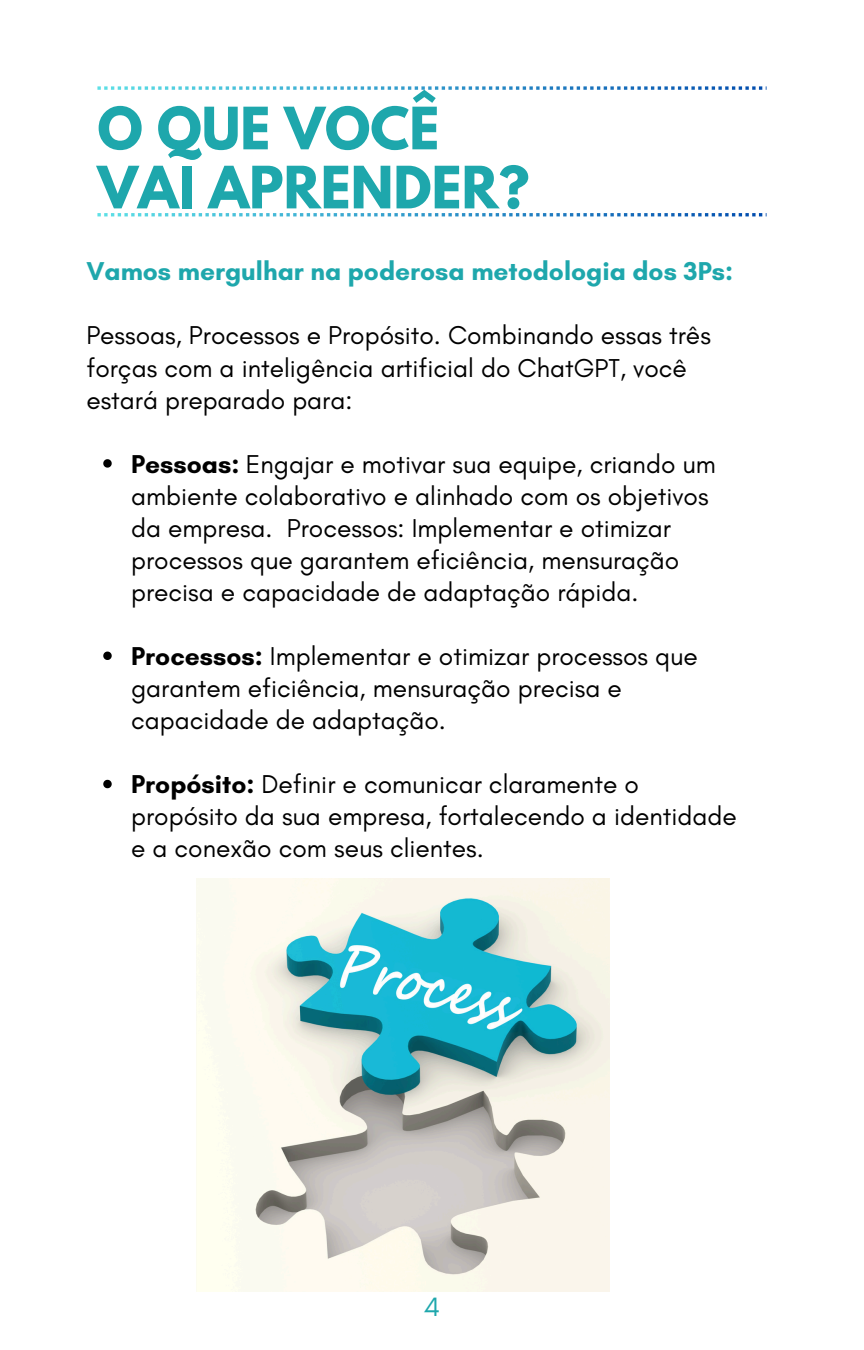
<style>
.page{position:relative;width:864px;height:1350px;background:#fff}
.page>*{position:absolute;margin:0;border:0;box-sizing:border-box;transform-origin:0 0}
.t1{font:700 51.75px/58.9px "League Spartan";color:#1ea7ac}
.t2{font:27px "Glacial Indifference";color:#1ea7ac}
.t3{font:26.32px/31.9px "Glacial Indifference";color:#000}
.t4{font:700 26.32px "Glacial Indifference";color:#1ea7ac}
.s1{font-weight:700}
</style>
<div class="page">
<svg style="left:97px;top:86px;width:670px;height:4px"></svg>
<svg style="left:97px;top:213px;width:670px;height:3px"></svg>
<img style="left:197px;top:878px;width:413px;height:414px">
<svg style="left:103px;top:459px;width:9px;height:9px"></svg>
<svg style="left:103px;top:652px;width:9px;height:8px"></svg>
<svg style="left:103px;top:780px;width:9px;height:8px"></svg>
<h2 class="t1" style="left:97px;top:106px;width:434px">O QUE VOCÊ<br>VAI APRENDER?</h2>
<p class="t4" style="left:86px;top:255px;width:648px">Vamos mergulhar na poderosa metodologia dos 3Ps:</p>
<p class="t3" style="left:86px;top:319px;width:626px">Pessoas, Processos e Propósito. Combinando essas três forças com a inteligência artificial do ChatGPT, você estará preparado para:</p>
<p class="t3" style="left:131px;top:448px;width:586px"><span class="s1">Pessoas:</span> Engajar e motivar sua equipe, criando um ambiente colaborativo e alinhado com os objetivos da empresa. Processos: Implementar e otimizar processos que garantem eficiência, mensuração precisa e capacidade de adaptação rápida.</p>
<p class="t3" style="left:131px;top:640px;width:568px"><span class="s1">Processos:</span> Implementar e otimizar processos que garantem eficiência, mensuração precisa e capacidade de adaptação.</p>
<p class="t3" style="left:131px;top:768px;width:607px"><span class="s1">Propósito:</span> Definir e comunicar claramente o propósito da sua empresa, fortalecendo a identidade e a conexão com seus clientes.</p>
<p class="t2" style="left:424px;top:1290px;width:18px">4</p>
</div>
